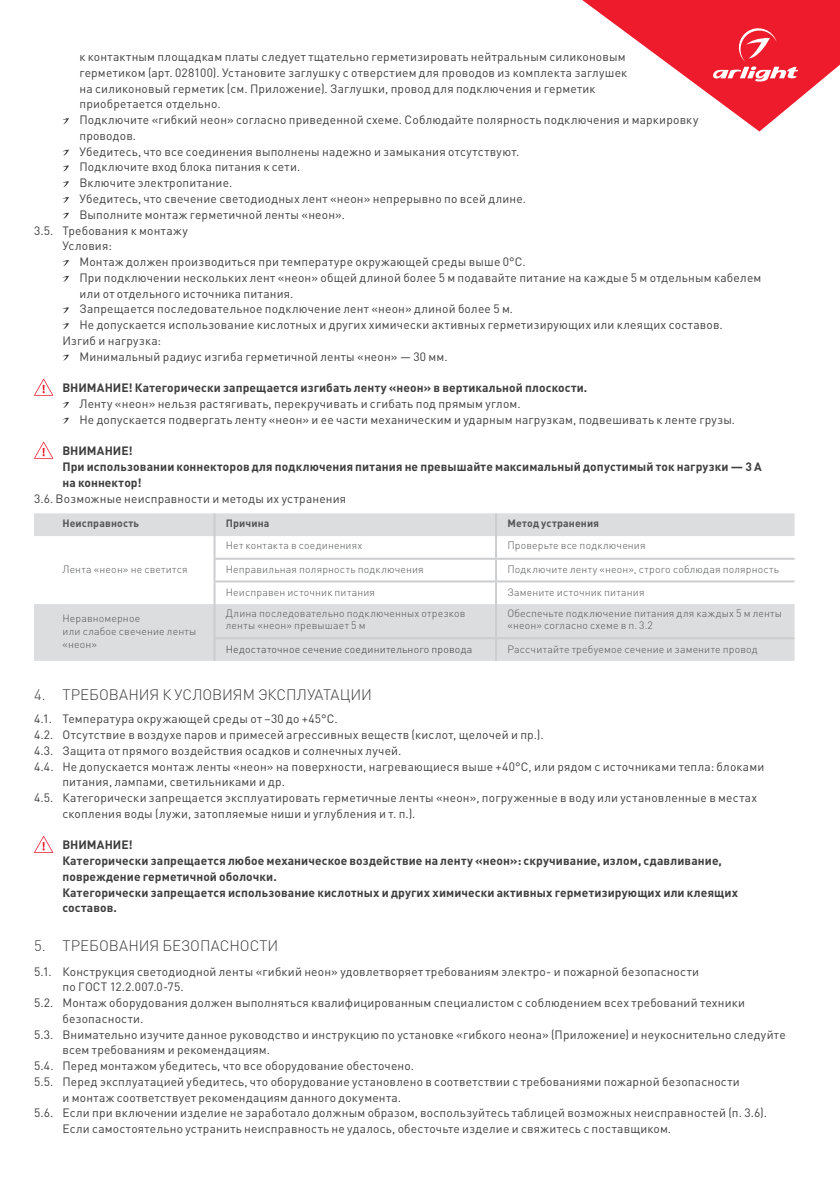
<style>
.page{position:relative;width:840px;height:1191px;background:#fff}
.page>*{position:absolute;margin:0;border:0;box-sizing:border-box;transform-origin:0 0}
.t1{font:300 15px "DIN Pro";color:#3e3e3f}
.t2{font:12px/15.8px "DIN Pro";letter-spacing:.015em;color:#3e3e3f}
.t3{font:700 12px/15.8px "DIN Pro";letter-spacing:.01em;color:#3e3e3f}
.t4{font:300 10.4px/12.6px "DIN Pro";letter-spacing:.015em;color:#545557}
.t5{font:300 10.4px "DIN Pro";letter-spacing:.015em;color:#3e3e3f}
.t6{font:700 10.4px "DIN Pro";letter-spacing:.015em;color:#545557}
</style>
<div class="page">
<svg style="left:582px;top:0;width:257px;height:131px"></svg>
<svg style="left:63px;top:118px;width:6px;height:6px"></svg>
<svg style="left:62px;top:150px;width:7px;height:6px"></svg>
<svg style="left:62px;top:165px;width:7px;height:6px"></svg>
<svg style="left:63px;top:181px;width:6px;height:6px"></svg>
<svg style="left:62px;top:197px;width:7px;height:6px"></svg>
<svg style="left:62px;top:213px;width:7px;height:6px"></svg>
<svg style="left:62px;top:260px;width:7px;height:6px"></svg>
<svg style="left:62px;top:276px;width:7px;height:6px"></svg>
<svg style="left:62px;top:307px;width:7px;height:6px"></svg>
<svg style="left:62px;top:323px;width:7px;height:6px"></svg>
<svg style="left:62px;top:355px;width:7px;height:6px"></svg>
<svg style="left:34px;top:379px;width:19px;height:17px"></svg>
<svg style="left:62px;top:402px;width:7px;height:6px"></svg>
<svg style="left:62px;top:418px;width:7px;height:6px"></svg>
<svg style="left:34px;top:442px;width:19px;height:17px"></svg>
<svg style="left:34px;top:836px;width:19px;height:17px"></svg>
<svg style="left:34px;top:513px;width:760px;height:148px;fill:#dcdddf"></svg>
<hr style="left:494px;top:513px;width:2px;height:23px;background:#cccdcf">
<hr style="left:494px;top:536px;width:2px;height:22px;background:#cccdcf">
<hr style="left:494px;top:560px;width:2px;height:20px;background:#cccdcf">
<hr style="left:494px;top:582px;width:2px;height:22px;background:#cccdcf">
<hr style="left:494px;top:604px;width:2px;height:33px;background:#cccdcf">
<hr style="left:494px;top:639px;width:2px;height:22px;background:#cccdcf">
<hr style="left:213px;top:513px;width:2px;height:23px;background:#cccdcf">
<hr style="left:213px;top:536px;width:2px;height:22px;background:#cccdcf">
<hr style="left:213px;top:560px;width:2px;height:20px;background:#cccdcf">
<hr style="left:213px;top:582px;width:2px;height:22px;background:#cccdcf">
<hr style="left:213px;top:604px;width:2px;height:33px;background:#cccdcf">
<hr style="left:213px;top:639px;width:2px;height:22px;background:#cccdcf">
<hr style="left:213px;top:558px;width:282px;height:2px;background:#cccdcf">
<hr style="left:495px;top:558px;width:299px;height:2px;background:#cccdcf">
<hr style="left:213px;top:580px;width:282px;height:2px;background:#cccdcf">
<hr style="left:495px;top:580px;width:299px;height:2px;background:#cccdcf">
<hr style="left:213px;top:637px;width:282px;height:2px;background:#cccdcf">
<hr style="left:495px;top:637px;width:299px;height:2px;background:#cccdcf">
<p class="t2" style="left:79px;top:48px;width:547px">к контактным площадкам платы следует тщательно герметизировать нейтральным силиконовым</p>
<p class="t2" style="left:79px;top:64px;width:549px">герметиком (арт. 028100). Установите заглушку с отверстием для проводов из комплекта заглушек</p>
<p class="t2" style="left:79px;top:80px;width:517px">на силиконовый герметик (см. Приложение). Заглушки, провод для подключения и герметик</p>
<p class="t2" style="left:79px;top:96px;width:143px">приобретается отдельно.</p>
<p class="t2" style="left:79px;top:111px;width:620px">Подключите «гибкий неон» согласно приведенной схеме. Соблюдайте полярность подключения и маркировку</p>
<p class="t2" style="left:79px;top:127px;width:58px">проводов.</p>
<p class="t2" style="left:79px;top:143px;width:441px">Убедитесь, что все соединения выполнены надежно и замыкания отсутствуют.</p>
<p class="t2" style="left:79px;top:159px;width:222px">Подключите вход блока питания к сети.</p>
<p class="t2" style="left:79px;top:174px;width:154px">Включите электропитание.</p>
<p class="t2" style="left:79px;top:190px;width:448px">Убедитесь, что свечение светодиодных лент «неон» непрерывно по всей длине.</p>
<p class="t2" style="left:79px;top:206px;width:267px">Выполните монтаж герметичной ленты «неон».</p>
<p class="t2" style="left:34px;top:222px;width:155px">3.5. Требования к монтажу</p>
<p class="t2" style="left:62px;top:238px;width:51px">Условия:</p>
<p class="t2" style="left:79px;top:253px;width:447px">Монтаж должен производиться при температуре окружающей среды выше 0°С.</p>
<p class="t2" style="left:79px;top:269px;width:683px">При подключении нескольких лент «неон» общей длиной более 5 м подавайте питание на каждые 5 м отдельным кабелем</p>
<p class="t2" style="left:79px;top:285px;width:215px">или от отдельного источника питания.</p>
<p class="t2" style="left:79px;top:301px;width:435px">Запрещается последовательное подключение лент «неон» длиной более 5 м.</p>
<p class="t2" style="left:79px;top:316px;width:644px">Не допускается использование кислотных и других химически активных герметизирующих или клеящих составов.</p>
<p class="t2" style="left:62px;top:332px;width:100px">Изгиб и нагрузка:</p>
<p class="t2" style="left:79px;top:348px;width:369px">Минимальный радиус изгиба герметичной ленты «неон» — 30 мм.</p>
<p class="t3" style="left:62px;top:379px;width:526px">ВНИМАНИЕ! Категорически запрещается изгибать ленту «неон» в вертикальной плоскости.</p>
<p class="t2" style="left:79px;top:395px;width:657px">Ленту «неон» нельзя растягивать, перекручивать и сгибать под прямым углом.<br>Не допускается подвергать ленту «неон» и ее части механическим и ударным нагрузкам, подвешивать к ленте грузы.</p>
<p class="t3" style="left:62px;top:442px;width:700px">ВНИМАНИЕ!<br>При использовании коннекторов для подключения питания не превышайте максимальный допустимый ток нагрузки — 3 А на коннектор!</p>
<p class="t2" style="left:34px;top:490px;width:313px">3.6. Возможные неисправности и методы их устранения</p>
<p class="t6" style="left:62px;top:516px;width:78px">Неисправность</p>
<p class="t6" style="left:226px;top:516px;width:45px">Причина</p>
<p class="t6" style="left:507px;top:516px;width:93px">Метод устранения</p>
<p class="t4" style="left:62px;top:562px;width:127px">Лента «неон» не светится</p>
<p class="t4" style="left:226px;top:539px;width:138px">Нет контакта в соединениях</p>
<p class="t4" style="left:507px;top:539px;width:140px">Проверьте все подключения</p>
<p class="t4" style="left:226px;top:562px;width:199px">Неправильная полярность подключения</p>
<p class="t4" style="left:507px;top:562px;width:273px">Подключите ленту «неон», строго соблюдая полярность</p>
<p class="t4" style="left:226px;top:585px;width:151px">Неисправен источник питания</p>
<p class="t4" style="left:507px;top:585px;width:138px">Замените источник питания</p>
<p class="t4" style="left:62px;top:612px;width:135px">Неравномерное<br>или слабое свечение ленты «неон»</p>
<p class="t4" style="left:226px;top:606px;width:241px">Длина последовательно подключенных отрезков ленты «неон» превышает 5 м</p>
<p class="t4" style="left:507px;top:606px;width:276px">Обеспечьте подключение питания для каждых 5 м ленты «неон» согласно схеме в п. 3.2</p>
<p class="t5" style="left:226px;top:641px;width:248px">Недостаточное сечение соединительного провода</p>
<p class="t4" style="left:507px;top:642px;width:252px">Рассчитайте требуемое сечение и замените провод</p>
<p class="t1" style="left:34px;top:684px;width:339px">4. ТРЕБОВАНИЯ К УСЛОВИЯМ ЭКСПЛУАТАЦИИ</p>
<p class="t2" style="left:34px;top:710px;width:305px">4.1. Температура окружающей среды от –30 до +45°С.</p>
<p class="t2" style="left:34px;top:726px;width:511px">4.2. Отсутствие в воздухе паров и примесей агрессивных веществ (кислот, щелочей и пр.).</p>
<p class="t2" style="left:34px;top:742px;width:368px">4.3. Защита от прямого воздействия осадков и солнечных лучей.</p>
<p class="t2" style="left:34px;top:758px;width:731px">4.4. Не допускается монтаж ленты «неон» на поверхности, нагревающиеся выше +40°С, или рядом с источниками тепла: блоками</p>
<p class="t2" style="left:62px;top:773px;width:224px">питания, лампами, светильниками и др.</p>
<p class="t2" style="left:34px;top:789px;width:724px">4.5. Категорически запрещается эксплуатировать герметичные ленты «неон», погруженные в воду или установленные в местах</p>
<p class="t2" style="left:62px;top:805px;width:354px">скопления воды (лужи, затопляемые ниши и углубления и т. п.).</p>
<p class="t3" style="left:62px;top:836px;width:676px">ВНИМАНИЕ!<br>Категорически запрещается любое механическое воздействие на ленту «неон»: скручивание, излом, сдавливание, повреждение герметичной оболочки.<br>Категорически запрещается использование кислотных и других химически активных герметизирующих или клеящих составов.</p>
<p class="t1" style="left:34px;top:935px;width:246px">5. ТРЕБОВАНИЯ БЕЗОПАСНОСТИ</p>
<p class="t2" style="left:34px;top:962px;width:666px">5.1. Конструкция светодиодной ленты «гибкий неон» удовлетворяет требованиям электро- и пожарной безопасности</p>
<p class="t2" style="left:62px;top:978px;width:123px">по ГОСТ 12.2.007.0-75.</p>
<p class="t2" style="left:34px;top:994px;width:712px">5.2. Монтаж оборудования должен выполняться квалифицированным специалистом с соблюдением всех требований техники</p>
<p class="t2" style="left:62px;top:1010px;width:82px">безопасности.</p>
<p class="t2" style="left:34px;top:1025px;width:752px">5.3. Внимательно изучите данное руководство и инструкцию по установке «гибкого неона» (Приложение) и неукоснительно следуйте</p>
<p class="t2" style="left:62px;top:1041px;width:209px">всем требованиям и рекомендациям.</p>
<p class="t2" style="left:34px;top:1057px;width:381px">5.4. Перед монтажом убедитесь, что все оборудование обесточено.</p>
<p class="t2" style="left:34px;top:1073px;width:706px">5.5. Перед эксплуатацией убедитесь, что оборудование установлено в соответствии с требованиями пожарной безопасности</p>
<p class="t2" style="left:62px;top:1089px;width:340px">и монтаж соответствует рекомендациям данного документа.</p>
<p class="t2" style="left:34px;top:1104px;width:734px">5.6. Если при включении изделие не заработало должным образом, воспользуйтесь таблицей возможных неисправностей (п. 3.6).</p>
<p class="t2" style="left:62px;top:1120px;width:610px">Если самостоятельно устранить неисправность не удалось, обесточьте изделие и свяжитесь с поставщиком.</p>
</div>
